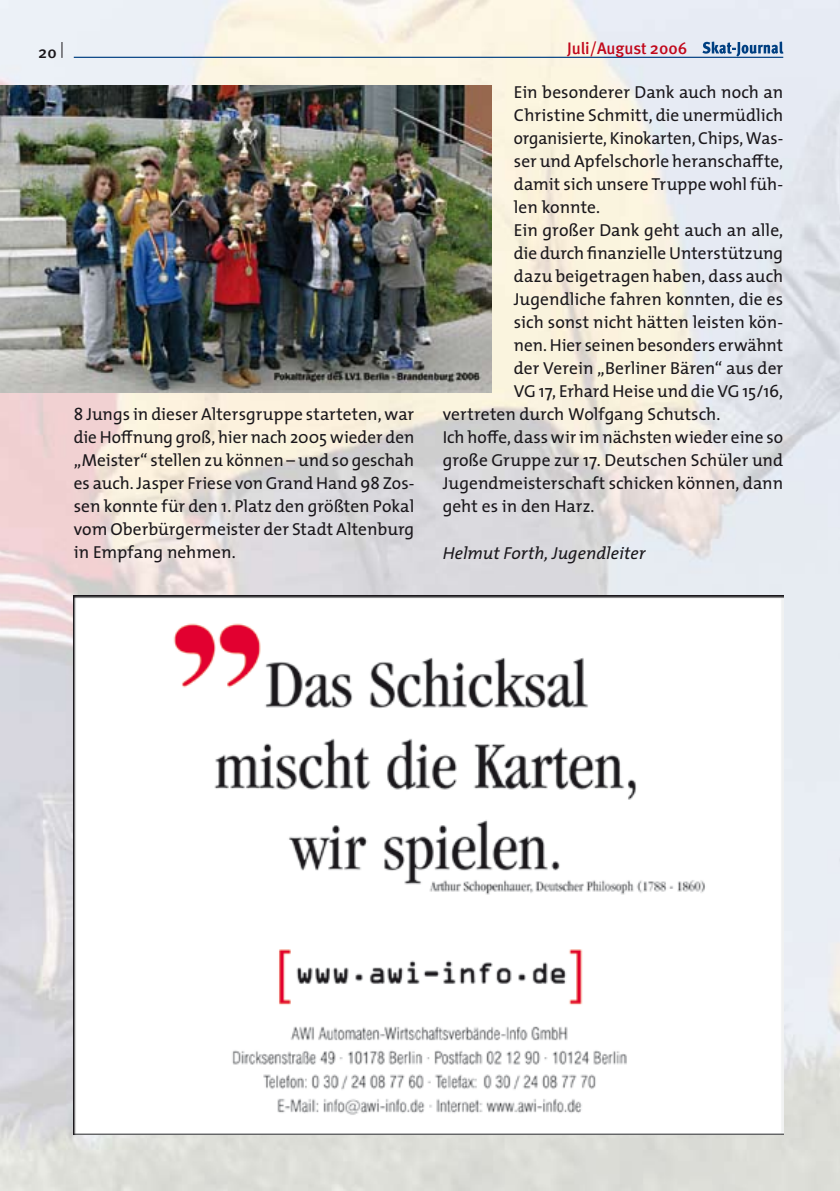
<style>
.page{position:relative;width:840px;height:1191px;background:#fff}
.page>*{position:absolute;margin:0;border:0;box-sizing:border-box;transform-origin:0 0}
.t1{font:17.4px/23px "The Mix 5";color:#1a171b;text-align:justify}
.t2{font:italic 17.4px "The Mix 5";letter-spacing:.005em;color:#1a171b}
.t3{font:500 16.6px "Meta";color:#c1081c}
.t4{font:16.6px "Meta Medium Caps";color:#1a171b}
</style>
<div class="page">
<img style="left:0;top:0;width:839px;height:1191px">
<svg style="left:61px;top:42px;width:1px;height:16px"></svg>
<hr style="left:74px;top:57px;width:708px;height:1px;background:#003f81">
<svg style="left:702px;top:42px;width:81px;height:15px"></svg>
<img style="left:74px;top:595px;width:709px;height:539px">
<img style="left:0;top:85px;width:491px;height:307px">
<p class="t4" style="left:38px;top:42px;width:20px">20</p>
<p class="t3" style="left:566px;top:38px;width:122px">Juli/August 2006</p>
<p class="t1" style="left:74px;top:402px;width:342px">8 Jungs in dieser Altersgruppe starteten, war die Hoffnung groß, hier nach 2005 wieder den „Meister“ stellen zu können – und so geschah es auch. Jasper Friese von Grand Hand 98 Zos&shy;sen konnte für den 1. Platz den größten Pokal vom Oberbürgermeister der Stadt Altenburg in Empfang nehmen.</p>
<p class="t1" style="left:513px;top:80px;width:271px">Ein besonderer Dank auch noch an</p>
<p class="t1" style="left:513px;top:103px;width:271px">Christine Schmitt, die unermüdlich</p>
<p class="t1" style="left:513px;top:126px;width:271px">organisierte, Kinokarten, Chips, Was-</p>
<p class="t1" style="left:513px;top:149px;width:271px">ser und Apfelschorle heranschaffte,</p>
<p class="t1" style="left:513px;top:172px;width:271px">damit sich unsere Truppe wohl füh-</p>
<p class="t1" style="left:513px;top:195px;width:88px">len konnte.</p>
<p class="t1" style="left:513px;top:218px;width:271px">Ein großer Dank geht auch an alle,</p>
<p class="t1" style="left:513px;top:241px;width:271px">die durch finanzielle Unterstützung</p>
<p class="t1" style="left:513px;top:264px;width:271px">dazu beigetragen haben, dass auch</p>
<p class="t1" style="left:513px;top:287px;width:271px">Jugendliche fahren konnten, die es</p>
<p class="t1" style="left:513px;top:310px;width:271px">sich sonst nicht hätten leisten kön-</p>
<p class="t1" style="left:513px;top:333px;width:271px">nen. Hier seinen besonders erwähnt</p>
<p class="t1" style="left:513px;top:356px;width:271px">der Verein „Berliner Bären“ aus der</p>
<p class="t1" style="left:513px;top:379px;width:271px">VG 17, Erhard Heise und die VG 15/16,</p>
<p class="t1" style="left:442px;top:402px;width:279px">vertreten durch Wolfgang Schutsch.</p>
<p class="t1" style="left:442px;top:425px;width:342px">Ich hoffe, dass wir im nächsten wieder eine so</p>
<p class="t1" style="left:442px;top:448px;width:342px">große Gruppe zur 17. Deutschen Schüler und</p>
<p class="t1" style="left:442px;top:471px;width:342px">Jugendmeisterschaft schicken können, dann</p>
<p class="t1" style="left:442px;top:494px;width:153px">geht es in den Harz.</p>
<p class="t2" style="left:442px;top:538px;width:204px">Helmut Forth, Jugendleiter</p>
</div>
